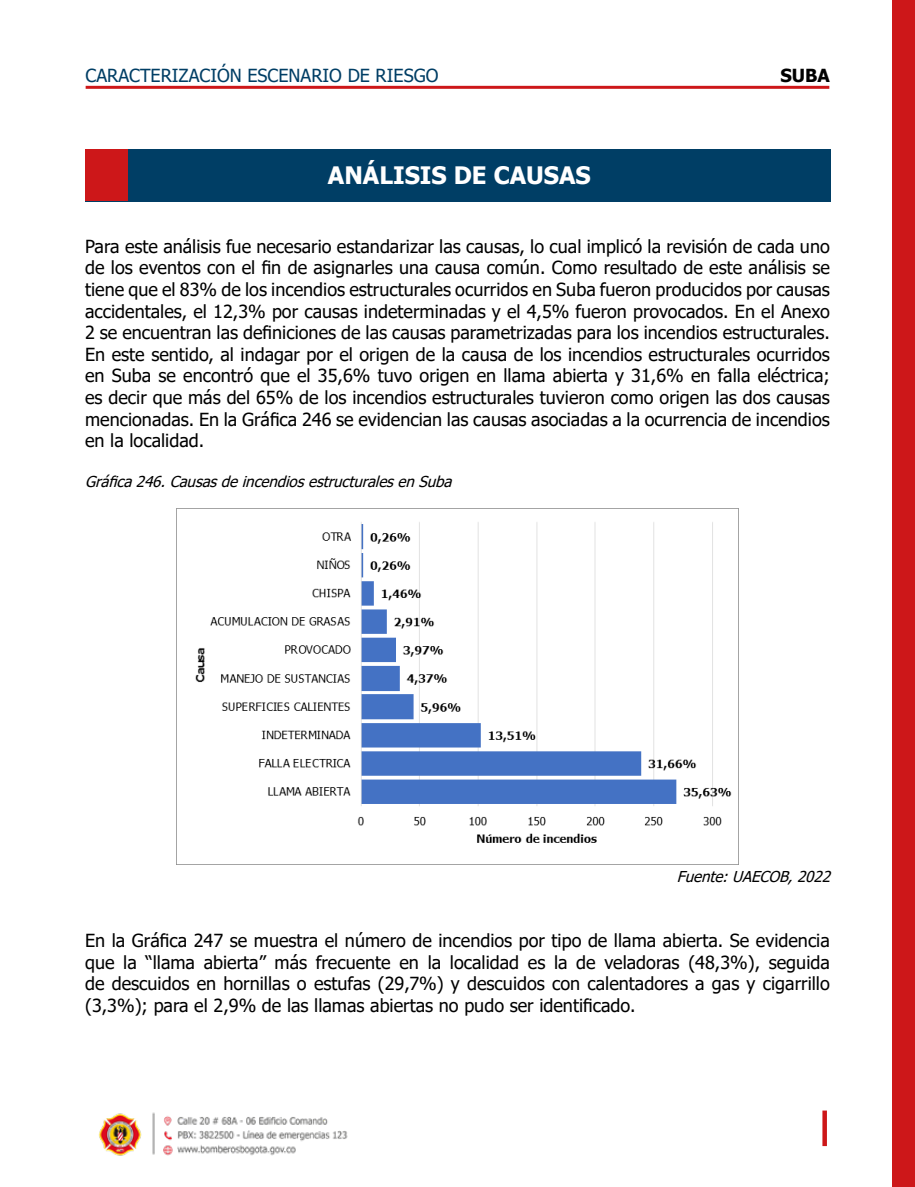
<style>
.page{position:relative;width:915px;height:1187px;background:#fff}
.page>*{position:absolute;margin:0;border:0;box-sizing:border-box;transform-origin:0 0}
.t1{font:700 24px "Tahoma";color:#fff}
.t2{font:18px/21.6px "Tahoma";color:#000;text-align:justify}
.t3{font:18px "Tahoma";color:#003e65}
.t4{font:700 18px "Tahoma";color:#000}
.t5{font:italic 15px "Tahoma";color:#000}
</style>
<div class="page">
<div style="left:891px;top:0;width:23px;height:1186px;background:#cd1719"></div>
<hr style="left:86px;top:86px;width:743px;height:3px;background:#cd1719">
<img style="left:99px;top:1112px;width:249px;height:44px">
<svg style="left:822px;top:1110px;width:4px;height:35px"></svg>
<div style="left:85px;top:149px;width:745px;height:52px;background:#003e65"></div>
<div style="left:85px;top:149px;width:43px;height:51px;background:#cd1719"></div>
<img style="left:195px;top:522px;width:537px;height:321px">
<p class="t3" style="left:86px;top:63px;width:354px">CARACTERIZACIÓN ESCENARIO DE RIESGO</p>
<p class="t4" style="left:780px;top:63px;width:51px">SUBA</p>
<h1 class="t1" style="left:328px;top:158px;width:264px">ANÁLISIS DE CAUSAS</h1>
<p class="t2" style="left:85px;top:236px;width:746px">Para este análisis fue necesario estandarizar las causas, lo cual implicó la revisión de cada uno de los eventos con el fin de asignarles una causa común. Como resultado de este análisis se tiene que el 83% de los incendios estructurales ocurridos en Suba fueron producidos por causas accidentales, el 12,3% por causas indeterminadas y el 4,5% fueron provocados. En el Anexo 2 se encuentran las definiciones de las causas parametrizadas para los incendios estructurales.<br>En este sentido, al indagar por el origen de la causa de los incendios estructurales ocurridos en Suba se encontró que el 35,6% tuvo origen en llama abierta y 31,6% en falla eléctrica; es decir que más del 65% de los incendios estructurales tuvieron como origen las dos causas mencionadas. En la Gráfica 246 se evidencian las causas asociadas a la ocurrencia de incendios en la localidad.</p>
<p class="t5" style="left:85px;top:471px;width:373px">Gráfica246.CausasdeincendiosestructuralesenSuba</p>
<p class="t5" style="left:676px;top:866px;width:160px">Fuente:UAECOB,2022</p>
<p class="t2" style="left:85px;top:930px;width:746px">En la Gráfica 247 se muestra el número de incendios por tipo de llama abierta. Se evidencia que la “llama abierta” más frecuente en la localidad es la de veladoras (48,3%), seguida de descuidos en hornillas o estufas (29,7%) y descuidos con calentadores a gas y cigarrillo (3,3%); para el 2,9% de las llamas abiertas no pudo ser identificado.</p>
</div>
